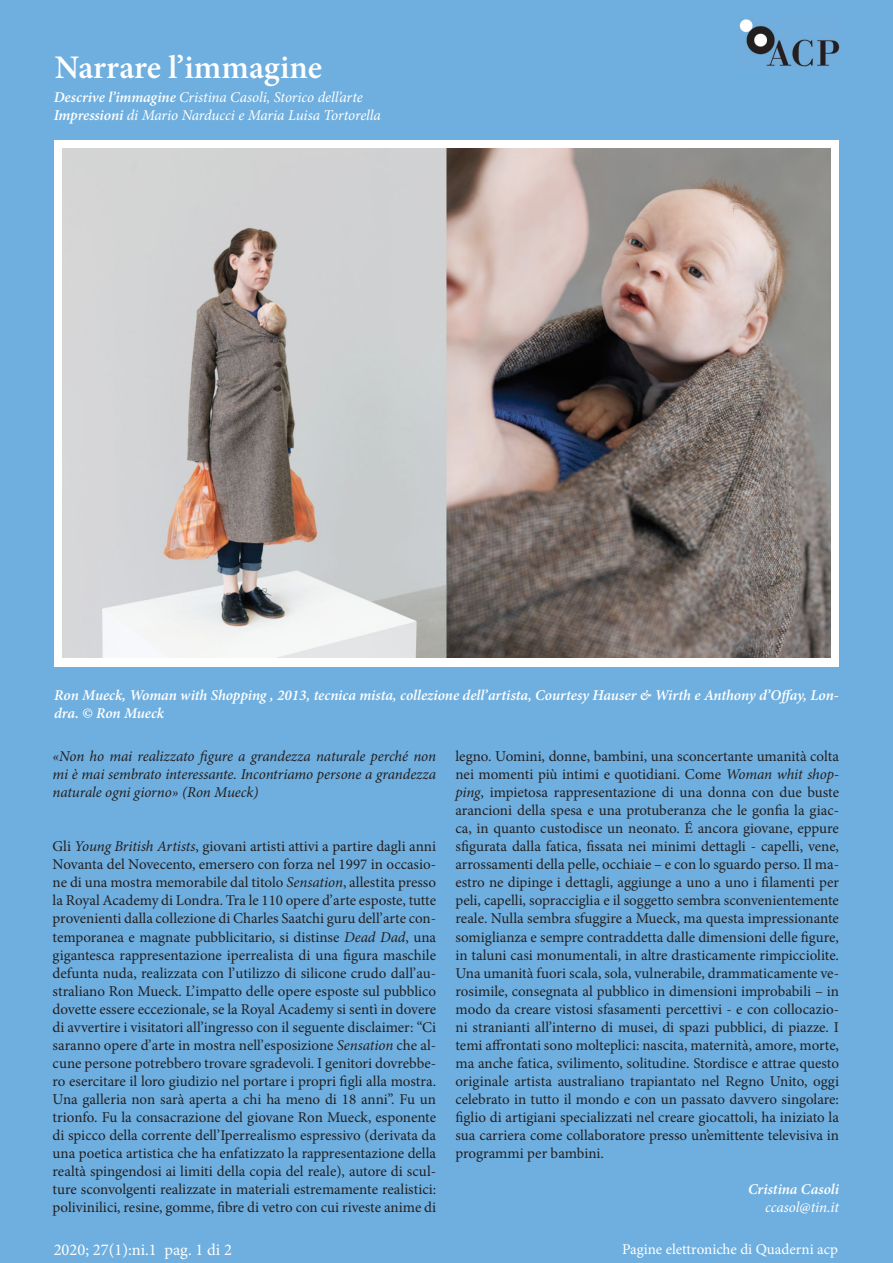
<style>
.page{position:relative;width:893px;height:1263px;background:#fff}
.page>*{position:absolute;margin:0;border:0;box-sizing:border-box;transform-origin:0 0}
.t1{font:600 33px "Minion Pro";color:#fff}
.t2{font:16.5px "Minion Pro";color:#fff}
.t3{font:15px/18px "Minion Pro";color:#231f20;text-align:justify}
.t4{font:italic 15px/18px "Minion Pro";letter-spacing:-.005em;color:#231f20;text-align:justify}
.t5{font:italic 600 15px/18px "Minion Pro";letter-spacing:-.005em;color:#fff}
.t6{font:italic 15px "Minion Pro";letter-spacing:-.01em;color:#fff}
.t7{font:15px "Minion Pro";color:#fff}
.s1{font-weight:600}
.s2{font-style:italic}
</style>
<div class="page">
<div style="left:0;top:0;width:893px;height:1262px;background:#6fafdf"></div>
<div style="left:54px;top:140px;width:785px;height:526px;background:#fff"></div>
<img style="left:739px;top:19px;width:100px;height:47px">
<img style="left:63px;top:149px;width:767px;height:509px">
<p class="t1" style="left:55px;top:45px;width:269px">Narrare l’immagine</p>
<p class="t6" style="left:54px;top:87px;width:311px"><span class="s1">Descrive l’immagine</span> Cristina Casoli, Storico dell’arte</p>
<p class="t6" style="left:54px;top:105px;width:329px"><span class="s1">Impressioni</span> di Mario Narducci e Maria Luisa Tortorella</p>
<p class="t5" style="left:54px;top:686px;width:786px">Ron Mueck, Woman with Shopping , 2013, tecnica mista, collezione dell’artista, Courtesy Hauser &amp; Wirth e Anthony d’Offay, Lon&shy;dra. © Ron Mueck</p>
<p class="t4" style="left:53px;top:748px;width:385px">«Non ho mai realizzato figure a grandezza naturale perché non mi è mai sembrato interessante. Incontriamo persone a grandezza naturale ogni giorno» (Ron Mueck)</p>
<p class="t3" style="left:53px;top:838px;width:385px">Gli <span class="s2">Young British Artists</span>, giovani artisti attivi a partire dagli anni Novanta del Novecento, emersero con forza nel 1997 in occasio&shy;ne di una mostra memorabile dal titolo <span class="s2">Sensation</span>, allestita presso la Royal Academy di Londra. Tra le 110 opere d’arte esposte, tutte provenienti dalla collezione di Charles Saatchi guru dell’arte con&shy;temporanea e magnate pubblicitario, si distinse <span class="s2">Dead Dad</span>, una gigantesca rappresentazione iperrealista di una figura maschile defunta nuda, realizzata con l’utilizzo di silicone crudo dall’au&shy;straliano Ron Mueck. L’impatto delle opere esposte sul pubblico dovette essere eccezionale, se la Royal Academy si sentì in dovere di avvertire i visitatori all’ingresso con il seguente disclaimer: “Ci saranno opere d’arte in mostra nell’esposizione <span class="s2">Sensation</span> che al&shy;cune persone potrebbero trovare sgradevoli. I genitori dovrebbe&shy;ro esercitare il loro giudizio nel portare i propri figli alla mostra.<br>Una galleria non sarà aperta a chi ha meno di 18 anni”. Fu un trionfo. Fu la consacrazione del giovane Ron Mueck, esponente di spicco della corrente dell’Iperrealismo espressivo (derivata da una poetica artistica che ha enfatizzato la rappresentazione della realtà spingendosi ai limiti della copia del reale), autore di scul&shy;ture sconvolgenti realizzate in materiali estremamente realistici: polivinilici, resine, gomme, fibre di vetro con cui riveste anime di</p>
<p class="t2" style="left:54px;top:1239px;width:180px">2020; 27(1):ni.1 pag. 1 di 2</p>
<p class="t7" style="left:622px;top:1239px;width:217px">Pagine elettroniche di Quaderni acp</p>
<p class="t3" style="left:455px;top:748px;width:385px">legno. Uomini, donne, bambini, una sconcertante umanità colta nei momenti più intimi e quotidiani. Come <span class="s2">Woman whit shop&shy;ping</span>, impietosa rappresentazione di una donna con due buste arancioni della spesa e una protuberanza che le gonfia la giac&shy;ca, in quanto custodisce un neonato. É ancora giovane, eppure sfigurata dalla fatica, fissata nei minimi dettagli - capelli, vene, arrossamenti della pelle, occhiaie – e con lo sguardo perso. Il ma&shy;estro ne dipinge i dettagli, aggiunge a uno a uno i filamenti per peli, capelli, sopracciglia e il soggetto sembra sconvenientemente reale. Nulla sembra sfuggire a Mueck, ma questa impressionante somiglianza e sempre contraddetta dalle dimensioni delle figure, in taluni casi monumentali, in altre drasticamente rimpicciolite.<br>Una umanità fuori scala, sola, vulnerabile, drammaticamente ve&shy;rosimile, consegnata al pubblico in dimensioni improbabili – in modo da creare vistosi sfasamenti percettivi - e con collocazio&shy;ni stranianti all’interno di musei, di spazi pubblici, di piazze. I temi affrontati sono molteplici: nascita, maternità, amore, morte, ma anche fatica, svilimento, solitudine. Stordisce e attrae questo originale artista australiano trapiantato nel Regno Unito, oggi celebrato in tutto il mondo e con un passato davvero singolare: figlio di artigiani specializzati nel creare giocattoli, ha iniziato la sua carriera come collaboratore presso un’emittente televisiva in programmi per bambini.</p>
<p class="t5" style="left:748px;top:1179px;width:92px">Cristina Casoli</p>
<p class="t6" style="left:765px;top:1196px;width:75px">ccasol@tin.it</p>
</div>
